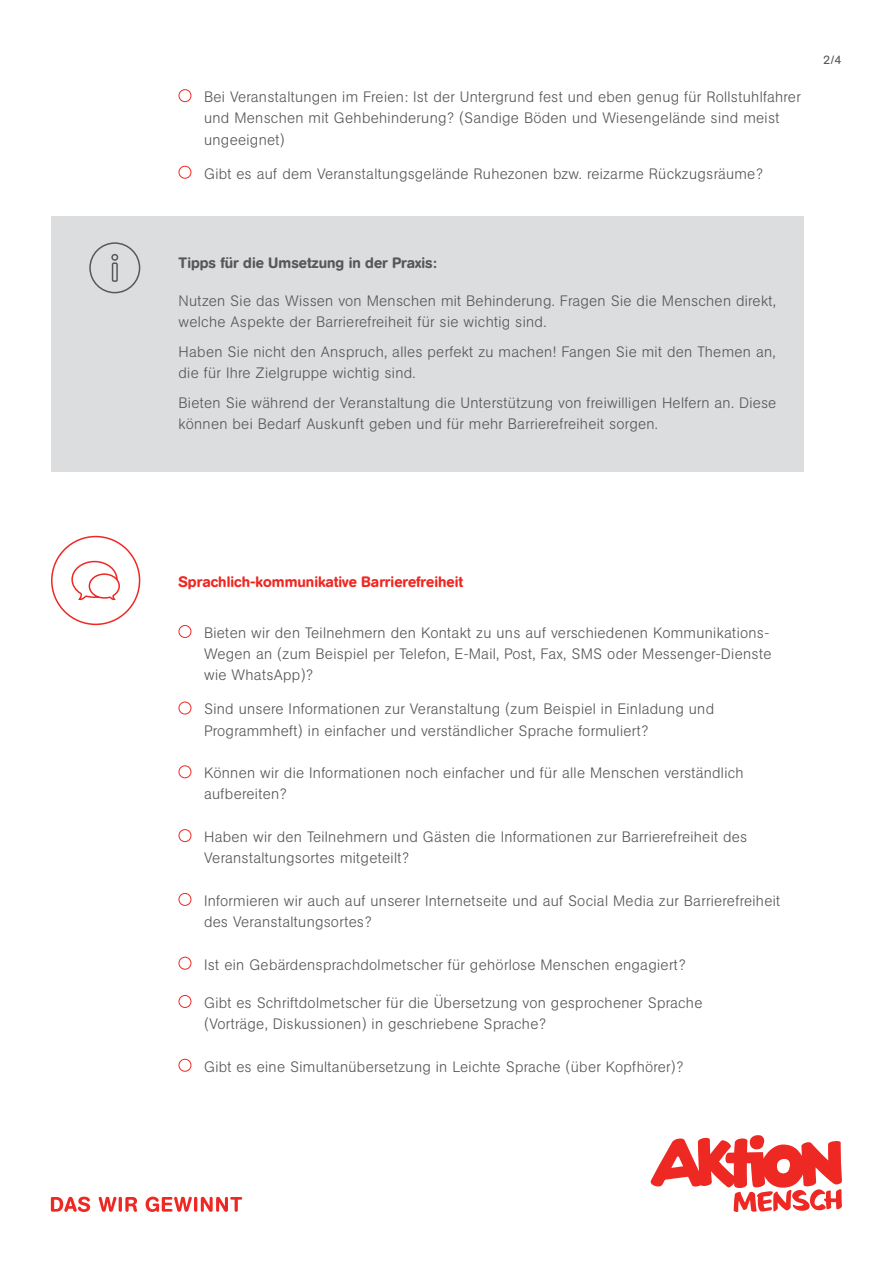
<style>
.page{position:relative;width:893px;height:1263px;background:#fff}
.page>*{position:absolute;margin:0;border:0;box-sizing:border-box;transform-origin:0 0}
.Kasten_6mm{font:300 15px/21.3px "AG Book Rounded Pro";letter-spacing:.02em;color:#57585a}
.t1{font:500 15px "AG Book Rounded Pro";color:#ee2823}
.t2{font:500 15px "AG Book Rounded Pro";color:#57585a}
.t3{font:12px "AG Book Rounded Pro";color:#57585a}
</style>
<div class="page">
<div style="left:51px;top:217px;width:753px;height:255px;background:#dcdddf"></div>
<div style="left:179px;top:89px;width:12px;height:13px;border:1px solid #ee2823;border-radius:50%"></div>
<div style="left:179px;top:166px;width:12px;height:13px;border:1px solid #ee2823;border-radius:50%"></div>
<div style="left:179px;top:625px;width:12px;height:13px;border:1px solid #ee2823;border-radius:50%"></div>
<div style="left:179px;top:702px;width:12px;height:12px;border:1px solid #ee2823;border-radius:50%"></div>
<div style="left:179px;top:765px;width:12px;height:13px;border:1px solid #ee2823;border-radius:50%"></div>
<div style="left:179px;top:829px;width:12px;height:13px;border:1px solid #ee2823;border-radius:50%"></div>
<div style="left:179px;top:893px;width:12px;height:13px;border:1px solid #ee2823;border-radius:50%"></div>
<div style="left:179px;top:957px;width:12px;height:12px;border:1px solid #ee2823;border-radius:50%"></div>
<div style="left:179px;top:995px;width:12px;height:13px;border:1px solid #ee2823;border-radius:50%"></div>
<div style="left:179px;top:1059px;width:12px;height:12px;border:1px solid #ee2823;border-radius:50%"></div>
<svg style="left:650px;top:1135px;width:192px;height:77px"></svg>
<svg style="left:51px;top:1196px;width:39px;height:16px"></svg>
<svg style="left:99px;top:1197px;width:38px;height:15px"></svg>
<svg style="left:146px;top:1196px;width:96px;height:16px"></svg>
<svg style="left:89px;top:242px;width:52px;height:52px"></svg>
<div style="left:51px;top:536px;width:89px;height:89px;border:2px solid #ee2823;border-radius:50%"></div>
<svg style="left:71px;top:560px;width:49px;height:40px"></svg>
<p class="Kasten_6mm" style="left:204px;top:86px;width:598px">Bei Veranstaltungen im Freien: Ist der Untergrund fest und eben genug für Rollstuhlfahrer und Menschen mit Gehbehinderung? (Sandige Böden und Wiesengelände sind meist ungeeignet)</p>
<p class="Kasten_6mm" style="left:204px;top:162px;width:560px">Gibt es auf dem Veranstaltungsgelände Ruhezonen bzw. reizarme Rückzugsräume?</p>
<p class="t3" style="left:823px;top:52px;width:20px">2/4</p>
<h3 class="t2" style="left:179px;top:253px;width:260px">Tipps für die Umsetzung in der Praxis:</h3>
<p class="Kasten_6mm" style="left:179px;top:290px;width:599px">Nutzen Sie das Wissen von Menschen mit Behinderung. Fragen Sie die Menschen direkt, welche Aspekte der Barrierefreiheit für sie wichtig sind.</p>
<p class="Kasten_6mm" style="left:179px;top:341px;width:599px">Haben Sie nicht den Anspruch, alles perfekt zu machen! Fangen Sie mit den Themen an, die für Ihre Zielgruppe wichtig sind.</p>
<p class="Kasten_6mm" style="left:179px;top:392px;width:599px">Bieten Sie während der Veranstaltung die Unterstützung von freiwilligen Helfern an. Diese können bei Bedarf Auskunft geben und für mehr Barrierefreiheit sorgen.</p>
<h2 class="t1" style="left:179px;top:572px;width:286px">Sprachlich-kommunikative Barrierefreiheit</h2>
<p class="Kasten_6mm" style="left:204px;top:622px;width:569px">Bieten wir den Teilnehmern den Kontakt zu uns auf verschiedenen Kommunikations-<br>Wegen an (zum Beispiel per Telefon, E-Mail, Post, Fax, SMS oder Messenger-Dienste wie WhatsApp)?</p>
<p class="Kasten_6mm" style="left:204px;top:698px;width:512px">Sind unsere Informationen zur Veranstaltung (zum Beispiel in Einladung und<br>Programmheft) in einfacher und verständlicher Sprache formuliert?</p>
<p class="Kasten_6mm" style="left:204px;top:762px;width:541px">Können wir die Informationen noch einfacher und für alle Menschen verständlich aufbereiten?</p>
<p class="Kasten_6mm" style="left:204px;top:826px;width:545px">Haben wir den Teilnehmern und Gästen die Informationen zur Barrierefreiheit des<br>Veranstaltungsortes mitgeteilt?</p>
<p class="Kasten_6mm" style="left:204px;top:889px;width:578px">Informieren wir auch auf unserer Internetseite und auf Social Media zur Barrierefreiheit des Veranstaltungsortes?</p>
<p class="Kasten_6mm" style="left:204px;top:953px;width:483px">Ist ein Gebärdensprachdolmetscher für gehörlose Menschen engagiert?</p>
<p class="Kasten_6mm" style="left:204px;top:992px;width:500px">Gibt es Schriftdolmetscher für die Übersetzung von gesprochener Sprache (Vorträge, Diskussionen) in geschriebene Sprache?</p>
<p class="Kasten_6mm" style="left:204px;top:1055px;width:481px">Gibt es eine Simultanübersetzung in Leichte Sprache (über Kopfhörer)?</p>
</div>
